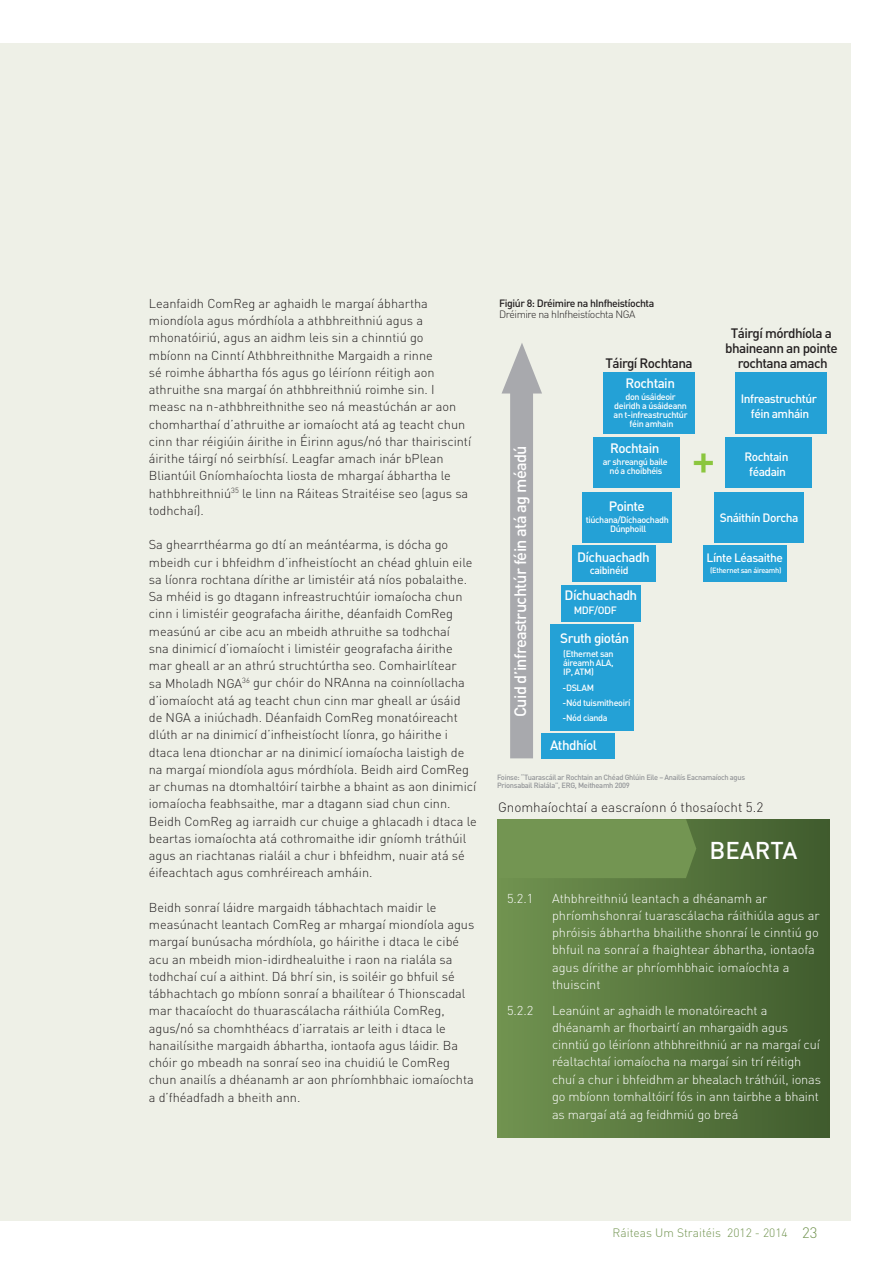
<style>
.page{position:relative;width:893px;height:1263px;background:#fff}
.page>*{position:absolute;margin:0;border:0;box-sizing:border-box;transform-origin:0 0}
.t1{font:500 44.1px "DIN";color:#8bc63e}
.t2{font:500 24px "DIN";color:#fff}
.t3{font:500 16.35px "DIN";letter-spacing:-.04em;color:#fff}
.t4{font:500 13.5px "DIN";letter-spacing:-.04em;color:#fff}
.t5{font:500 13.5px/15px "DIN";letter-spacing:-.04em;color:#231f20;text-align:center}
.t6{font:300 13.5px "DIN";color:#231f20}
.t7{font:300 12.75px/17.2px "DIN";color:#231f20}
.t8{font:300 12.75px/17.4px "DIN";letter-spacing:-.01em;color:#fff}
.t9{font:500 12px/15px "DIN";letter-spacing:-.04em;color:#fff;text-align:center}
.t10{font:300 12px "DIN";color:#739552}
.t11{font:500 10.5px "DIN";letter-spacing:-.04em;color:#231f20}
.t12{font:300 10.5px "DIN";letter-spacing:-.04em;color:#231f20}
.t13{font:500 10.5px "DIN";letter-spacing:-.04em;color:#fff}
.t14{font:500 9px/9px "DIN";letter-spacing:-.04em;color:#fff;text-align:center}
.t15{font:500 7.5px/7.5px "DIN";letter-spacing:-.04em;color:#939598}
.t16{font:500 7.5px "DIN";letter-spacing:-.04em;color:#fff}
.s1{font-size:15px}
</style>
<div class="page">
<div style="left:0;top:43px;width:850px;height:1177px;background:#eef0e7"></div>
<div style="left:510px;top:383px;width:23px;height:375px;background:#a8a9ad"></div>
<div style="left:541px;top:733px;width:73px;height:25px;background:#24a1d6"></div>
<div style="left:551px;top:624px;width:83px;height:106px;background:#24a1d6"></div>
<div style="left:561px;top:585px;width:80px;height:36px;background:#24a1d6"></div>
<div style="left:572px;top:545px;width:84px;height:37px;background:#24a1d6"></div>
<div style="left:583px;top:492px;width:89px;height:51px;background:#24a1d6"></div>
<svg style="left:502px;top:343px;width:40px;height:50px"></svg>
<div style="left:593px;top:437px;width:87px;height:51px;background:#24a1d6"></div>
<div style="left:604px;top:372px;width:91px;height:62px;background:#24a1d6"></div>
<div style="left:703px;top:545px;width:84px;height:37px;background:#24a1d6"></div>
<div style="left:714px;top:492px;width:89px;height:51px;background:#24a1d6"></div>
<div style="left:725px;top:437px;width:86px;height:51px;background:#24a1d6"></div>
<div style="left:735px;top:372px;width:91px;height:62px;background:#24a1d6"></div>
<div style="left:498px;top:819px;width:331px;height:318px;background:linear-gradient(to right,#719350,#405b2d)"></div>
<div style="left:499px;top:819px;width:197px;height:59px;background:#739552"></div>
<p class="t7" style="left:149px;top:295px;width:324px">Leanfaidh ComReg ar aghaidh le margaí ábhartha miondíola agus mórdhíola a athbhreithniú agus a mhonatóiriú, agus an aidhm leis sin a chinntiú go<br>mbíonn na Cinntí Athbhreithnithe Margaidh a rinne<br>sé roimhe ábhartha fós agus go léiríonn réitigh aon athruithe sna margaí ón athbhreithniú roimhe sin. I measc na n-athbhreithnithe seo ná meastúchán ar aon chomharthaí d’athruithe ar iomaíocht atá ag teacht chun cinn thar réigiúin áirithe in Éirinn agus/nó thar thairiscintí áirithe táirgí nó seirbhísí. Leagfar amach inár bPlean Bliantúil Gníomhaíochta liosta de mhargaí ábhartha le hathbhreithniú<sup>35</sup> le linn na Ráiteas Straitéise seo (agus sa todhchaí).</p>
<p class="t7" style="left:149px;top:536px;width:329px">Sa ghearrthéarma go dtí an meántéarma, is dócha go mbeidh cur i bhfeidhm d’infheistíocht an chéad ghluin eile sa líonra rochtana dírithe ar limistéir atá níos pobalaithe.<br>Sa mhéid is go dtagann infreastruchtúir iomaíocha chun cinn i limistéir geografacha áirithe, déanfaidh ComReg measúnú ar cibe acu an mbeidh athruithe sa todhchaí<br>sna dinimicí d’iomaíocht i limistéir geografacha áirithe mar gheall ar an athrú struchtúrtha seo. Comhairlítear<br>sa Mholadh NGA<sup>36</sup> gur chóir do NRAnna na coinníollacha d’iomaíocht atá ag teacht chun cinn mar gheall ar úsáid de NGA a iniúchadh. Déanfaidh ComReg monatóireacht dlúth ar na dinimicí d’infheistíocht líonra, go háirithe i dtaca lena dtionchar ar na dinimicí iomaíocha laistigh de na margaí miondíola agus mórdhíola. Beidh aird ComReg ar chumas na dtomhaltóirí tairbhe a bhaint as aon dinimicí iomaíocha feabhsaithe, mar a dtagann siad chun cinn.<br>Beidh ComReg ag iarraidh cur chuige a ghlacadh i dtaca le beartas iomaíochta atá cothromaithe idir gníomh tráthúil agus an riachtanas rialáil a chur i bhfeidhm, nuair atá sé éifeachtach agus comhréireach amháin.</p>
<p class="t7" style="left:149px;top:898px;width:327px">Beidh sonraí láidre margaidh tábhachtach maidir le measúnacht leantach ComReg ar mhargaí miondíola agus margaí bunúsacha mórdhíola, go háirithe i dtaca le cibé acu an mbeidh mion-idirdhealuithe i raon na rialála sa todhchaí cuí a aithint. Dá bhrí sin, is soiléir go bhfuil sé tábhachtach go mbíonn sonraí a bhailítear ó Thionscadal mar thacaíocht do thuarascálacha ráithiúla ComReg, agus/nó sa chomhthéacs d’iarratais ar leith i dtaca le hanailísithe margaidh ábhartha, iontaofa agus láidir. Ba chóir go mbeadh na sonraí seo ina chuidiú le ComReg chun anailís a dhéanamh ar aon phríomhbhaic iomaíochta a d’fhéadfadh a bheith ann.</p>
<p class="t11" style="left:499px;top:297px;width:157px">Figiúr 8: Dréimire na hInfheistíochta</p>
<p class="t12" style="left:499px;top:308px;width:138px">Dréimire na hInfheistíochta NGA</p>
<p class="t3" style="left:510px;top:717px;width:273px;rotate:-90deg">Cuid d’infreastruchtúr féin atá ag méadú</p>
<p class="t5" style="left:725px;top:325px;width:114px">Táirgí mórdhíola a bhaineann an pointe rochtana amach</p>
<p class="t9" style="left:741px;top:390px;width:78px">Infreastruchtúr féin amháin</p>
<p class="t5" style="left:605px;top:355px;width:89px">Táirgí Rochtana</p>
<p class="t4" style="left:625px;top:375px;width:51px">Rochtain</p>
<p class="t14" style="left:614px;top:392px;width:75px">don úsáideoir deiridh a úsáideann an t-infreastruchtúr féin amhain</p>
<p class="t4" style="left:610px;top:439px;width:51px">Rochtain</p>
<p class="t14" style="left:603px;top:457px;width:66px">ar shreangú baile nó a choibhéis</p>
<p class="t4" style="left:609px;top:497px;width:37px">Pointe</p>
<p class="t14" style="left:586px;top:515px;width:84px">tiúchana/Díchaochadh<br>Dúnphoill</p>
<p class="t9" style="left:744px;top:448px;width:45px">Rochtain féadain</p>
<h1 class="t1" style="left:692px;top:431px;width:25px">+</h1>
<p class="t9" style="left:720px;top:510px;width:80px">Snáithín Dorcha</p>
<p class="t4" style="left:577px;top:549px;width:74px">Díchuachadh</p>
<p class="t13" style="left:590px;top:564px;width:40px">caibinéid</p>
<p class="t4" style="left:565px;top:586px;width:74px">Díchuachadh</p>
<p class="t13" style="left:574px;top:604px;width:45px">MDF/ODF</p>
<p class="t4" style="left:560px;top:629px;width:70px">Sruth giotán</p>
<p class="t14" style="left:563px;top:648px;width:52px;text-align:justify">(Ethernet san áireamh ALA, IP, ATM)</p>
<p class="t14" style="left:563px;top:680px;width:70px;line-height:14.9px;text-align:left">-DSLAM<br>-Nód tuismitheoirí</p>
<p class="t14" style="left:563px;top:713px;width:47px">-Nód cianda</p>
<p class="t4" style="left:550px;top:736px;width:49px">Athdhíol</p>
<p class="t9" style="left:707px;top:549px;width:78px">Línte Léasaithe</p>
<p class="t16" style="left:710px;top:566px;width:73px">(Ethernet san áireamh)</p>
<p class="t15" style="left:497px;top:773px;width:249px">Foinse: “Tuarascáil ar Rochtain an Chéad Ghlúin Eile – Anailís Eacnamaíoch agus<br>Prionsabail Rialála”, ERG, Meitheamh 2009</p>
<p class="t6" style="left:498px;top:799px;width:267px">Gnomhaíochtaí a eascraíonn ó thosaíocht 5.2</p>
<h2 class="t2" style="left:709px;top:835px;width:90px">BEARTA</h2>
<p class="t8" style="left:507px;top:889px;width:28px">5.2.1</p>
<p class="t8" style="left:552px;top:889px;width:269px">Athbhreithniú leantach a dhéanamh ar phríomhshonraí tuarascálacha ráithiúla agus ar phróisis ábhartha bhailithe shonraí le cinntiú go bhfuil na sonraí a fhaightear ábhartha, iontaofa agus dírithe ar phríomhbhaic iomaíochta a thuiscint</p>
<p class="t8" style="left:507px;top:1001px;width:28px">5.2.2</p>
<p class="t8" style="left:552px;top:1001px;width:271px">Leanúint ar aghaidh le monatóireacht a dhéanamh ar fhorbairtí an mhargaidh agus cinntiú go léiríonn athbhreithniú ar na margaí cuí réaltachtaí iomaíocha na margaí sin trí réitigh chuí a chur i bhfeidhm ar bhealach tráthúil, ionas go mbíonn tomhaltóirí fós in ann tairbhe a bhaint as margaí atá ag feidhmiú go breá</p>
<p class="t10" style="left:613px;top:1225px;width:206px">Ráiteas Um Straitéis 2012 - 2014 <span class="s1">23</span></p>
</div>
